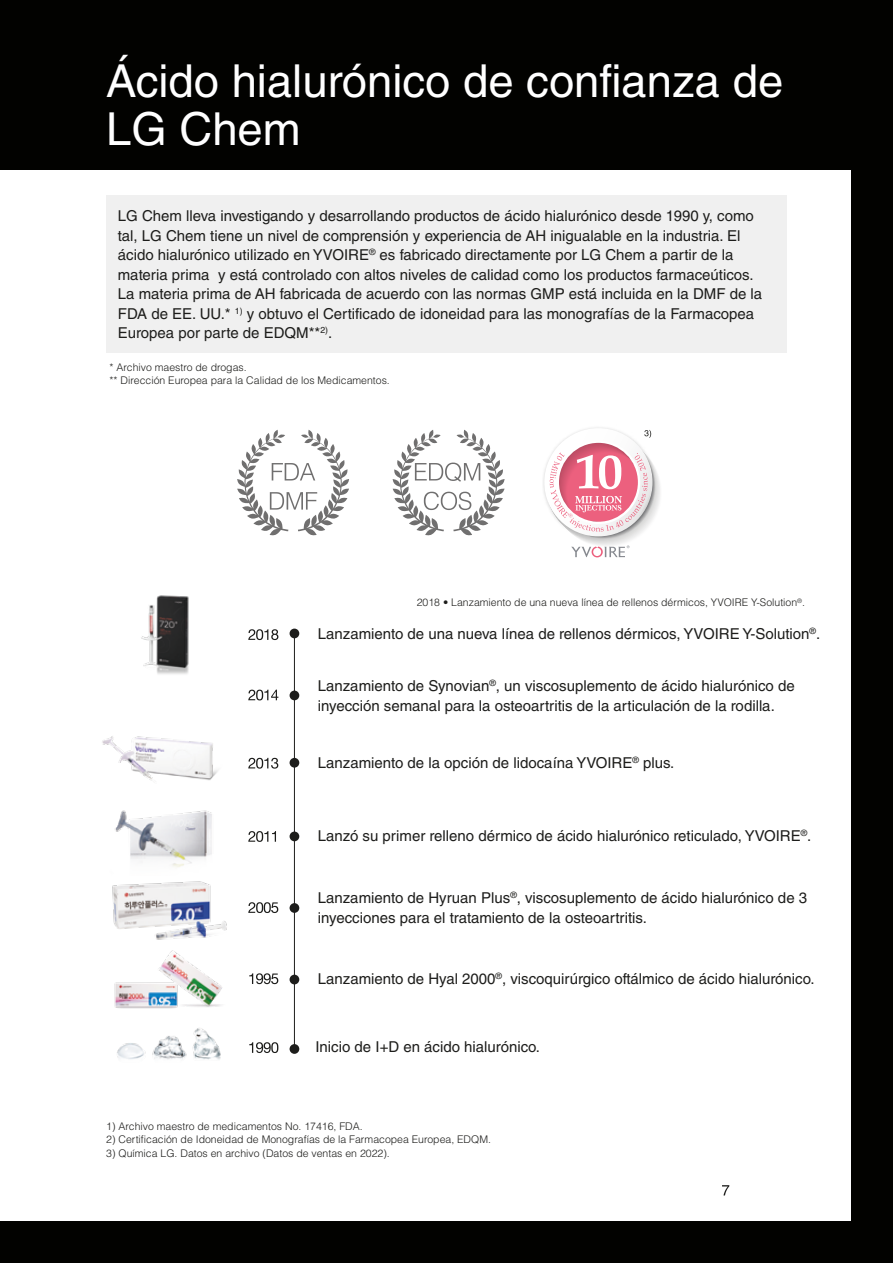
<style>
.page{position:relative;width:893px;height:1263px;background:#020200}
.page>*{position:absolute;margin:0;border:0;box-sizing:border-box;transform-origin:0 0}
.t1{font:45.45px/48.2px "Helvetica LT Std";color:#fff}
.t2{font:15px/19.5px "Helvetica LT Std";color:#1d1d1b}
.t3{font:300 10.5px/12.6px "Helvetica LT Std";color:#1d1d1b}
</style>
<div class="page">
<div style="left:0;top:170px;width:850px;height:1050px;background:#fff"></div>
<svg style="left:722px;top:1185px;width:7px;height:10px"></svg>
<hr style="left:294px;top:634px;width:1px;height:415px;background:#1d1d1b">
<svg style="left:248px;top:690px;width:30px;height:10px"></svg>
<div style="left:290px;top:690px;width:9px;height:10px;background:#1d1d1b;border-radius:50%"></div>
<svg style="left:249px;top:1042px;width:29px;height:11px"></svg>
<div style="left:290px;top:1044px;width:9px;height:10px;background:#1d1d1b;border-radius:50%"></div>
<img style="left:117px;top:1028px;width:104px;height:32px">
<svg style="left:249px;top:973px;width:29px;height:11px"></svg>
<div style="left:290px;top:975px;width:9px;height:9px;background:#1d1d1b;border-radius:50%"></div>
<img style="left:114px;top:950px;width:108px;height:59px">
<svg style="left:248px;top:902px;width:30px;height:11px"></svg>
<div style="left:290px;top:903px;width:9px;height:10px;background:#1d1d1b;border-radius:50%"></div>
<img style="left:112px;top:881px;width:115px;height:59px">
<svg style="left:248px;top:831px;width:28px;height:11px"></svg>
<div style="left:290px;top:831px;width:9px;height:10px;background:#1d1d1b;border-radius:50%"></div>
<img style="left:115px;top:810px;width:97px;height:58px">
<svg style="left:248px;top:758px;width:30px;height:11px"></svg>
<div style="left:290px;top:758px;width:9px;height:10px;background:#1d1d1b;border-radius:50%"></div>
<img style="left:102px;top:736px;width:116px;height:45px">
<svg style="left:248px;top:629px;width:30px;height:11px"></svg>
<div style="left:290px;top:629px;width:9px;height:9px;background:#1d1d1b;border-radius:50%"></div>
<div style="left:106px;top:196px;width:681px;height:157px;background:#f0f0f0"></div>
<svg style="left:237px;top:430px;width:112px;height:106px"></svg>
<svg style="left:393px;top:430px;width:112px;height:106px"></svg>
<svg style="left:544px;top:428px;width:116px;height:129px"></svg>
<img style="left:141px;top:595px;width:48px;height:79px">
<h1 class="t1" style="left:106px;top:56px;width:678px">Ácido hialurónico de confianza de<br>LG Chem</h1>
<p class="t2" style="left:118px;top:206px;width:646px">LG Chem lleva investigando y desarrollando productos de ácido hialurónico desde 1990 y, como tal, LG Chem tiene un nivel de comprensión y experiencia de AH inigualable en la industria. El ácido hialurónico utilizado en YVOIRE<sup>®</sup> es fabricado directamente por LG Chem a partir de la materia prima y está controlado con altos niveles de calidad como los productos farmaceúticos.<br>La materia prima de AH fabricada de acuerdo con las normas GMP está incluida en la DMF de la FDA de EE. UU.* <sup>1)</sup> y obtuvo el Certificado de idoneidad para las monografías de la Farmacopea Europea por parte de EDQM**<sup>2)</sup>.</p>
<p class="t3" style="left:110px;top:361px;width:282px">* Archivo maestro de drogas.<br>** Dirección Europea para la Calidad de los Medicamentos.</p>
<p class="t3" style="left:417px;top:596px;width:390px">2018 • Lanzamiento de una nueva línea de rellenos dérmicos, YVOIRE Y-Solution<sup>®</sup>.</p>
<p class="t2" style="left:318px;top:624px;width:504px">Lanzamiento de una nueva línea de rellenos dérmicos, YVOIRE Y-Solution<sup>®</sup>.</p>
<p class="t2" style="left:318px;top:676px;width:478px">Lanzamiento de Synovian<sup>®</sup>, un viscosuplemento de ácido hialurónico de inyección semanal para la osteoartritis de la articulación de la rodilla.</p>
<p class="t2" style="left:318px;top:752px;width:358px">Lanzamiento de la opción de lidocaína YVOIRE<sup>®</sup> plus.</p>
<p class="t2" style="left:318px;top:826px;width:495px">Lanzó su primer relleno dérmico de ácido hialurónico reticulado, YVOIRE<sup>®</sup>.</p>
<p class="t2" style="left:318px;top:888px;width:491px">Lanzamiento de Hyruan Plus<sup>®</sup>, viscosuplemento de ácido hialurónico de 3 inyecciones para el tratamiento de la osteoartritis.</p>
<p class="t2" style="left:318px;top:969px;width:498px">Lanzamiento de Hyal 2000<sup>®</sup>, viscoquirúrgico oftálmico de ácido hialurónico.</p>
<p class="t2" style="left:315px;top:1037px;width:226px">Inicio de I+D en ácido hialurónico.</p>
<p class="t3" style="left:106px;top:1119px;width:258px">1) Archivo maestro de medicamentos No. 17416, FDA.</p>
<p class="t3" style="left:106px;top:1133px;width:386px">2) Certificación de Idoneidad de Monografías de la Farmacopea Europea, EDQM.</p>
<p class="t3" style="left:106px;top:1146px;width:285px">3) Química LG. Datos en archivo (Datos de ventas en 2022).</p>
</div>
